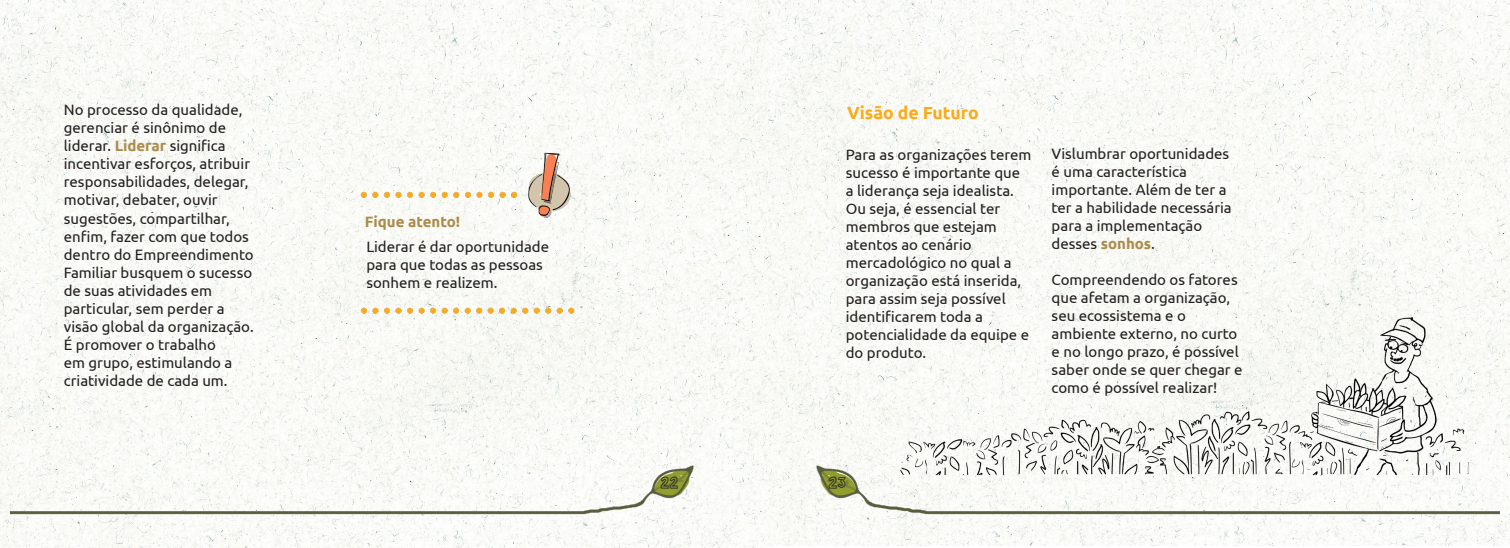
<style>
.page{position:relative;width:1510px;height:548px;background:#fff}
.page>*{position:absolute;margin:0;border:0;box-sizing:border-box;transform-origin:0 0}
.t1{font:700 17.5px "Ubuntu";color:#fcaa18}
.t2{font:15px/18px "Ubuntu";color:#231f20}
.t3{font:700 15px "Ubuntu";color:#ab8c4c}
.t4{font:15px "Carnetdevoyage";color:#231f20}
.s1{font-weight:700;color:#ab8c4c}
</style>
<div class="page">
<img style="left:767px;top:0;width:742px;height:545px">
<img style="left:0;top:0;width:767px;height:547px">
<img style="left:11px;top:458px;width:1488px;height:79px">
<img style="left:522px;top:146px;width:58px;height:75px">
<img style="left:356px;top:189px;width:166px;height:52px">
<img style="left:356px;top:304px;width:218px;height:53px">
<img style="left:886px;top:294px;width:592px;height:191px">
<p class="t2" style="left:64px;top:100px;width:191px">No processo da qualidade, gerenciar é sinônimo de liderar. <span class="s1">Liderar</span> significa incentivar esforços, atribuir responsabilidades, delegar, motivar, debater, ouvir sugestões, compartilhar, enfim, fazer com que todos dentro do Empreendimento<br>Familiar busquem o sucesso de suas atividades em particular, sem perder a visão global da organização.<br>É promover o trabalho<br>em grupo, estimulando a criatividade de cada um.</p>
<p class="t3" style="left:365px;top:212px;width:97px">Fique atento!</p>
<p class="t2" style="left:366px;top:236px;width:184px">Liderar é dar oportunidade para que todas as pessoas sonhem e realizem.</p>
<p class="t4" style="left:661px;top:471px;width:20px">22</p>
<p class="t1" style="left:847px;top:102px;width:133px">Visão de Futuro</p>
<p class="t2" style="left:845px;top:145px;width:187px">Para as organizações terem sucesso é importante que a liderança seja idealista.<br>Ou seja, é essencial ter membros que estejam atentos ao cenário mercadológico no qual a organização está inserida, para assim seja possível identificarem toda a potencialidade da equipe e do produto.</p>
<p class="t2" style="left:1051px;top:144px;width:182px">Vislumbrar oportunidades é uma característica importante. Além de ter a ter a habilidade necessária para a implementação desses <span class="s1">sonhos</span>.</p>
<p class="t2" style="left:1051px;top:270px;width:192px">Compreendendo os fatores que afetam a organização, seu ecossistema e o ambiente externo, no curto e no longo prazo, é possível saber onde se quer chegar e como é possível realizar!</p>
<p class="t4" style="left:828px;top:471px;width:20px">23</p>
</div>
